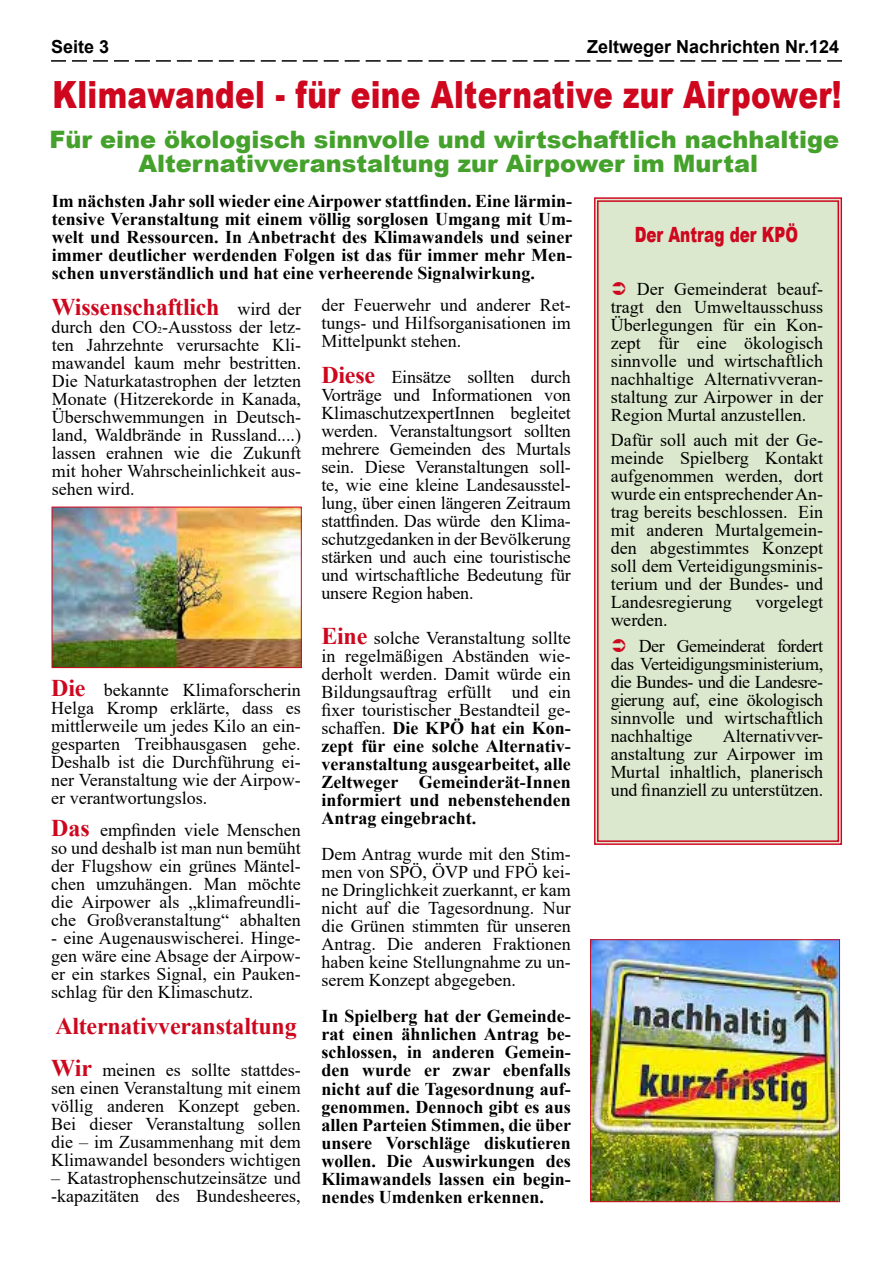
<style>
.page{position:relative;width:893px;height:1263px;background:#fff}
.page>*{position:absolute;margin:0;border:0;box-sizing:border-box;transform-origin:0 0}
.t1{font:900 37.5px "Arial";letter-spacing:.01em;color:#ce061e;scale:.79 1}
.t2{font:900 24px/24px "Arial";color:#44a12b;text-align:center}
.t3{font:700 24px "Times New Roman";letter-spacing:-.01em;color:#cd071e}
.t4{font:900 21px "Arial";color:#ce061e;scale:.72 1}
.t5{font:18px/18px "Times New Roman";color:#000;text-align:justify}
.t6{font:700 18px/18px "Times New Roman";color:#000;text-align:justify}
.t7{font:700 18px "Arial";color:#000}
.t8{font:18px/25.5px "Times New Roman";letter-spacing:-.025em;color:#000}
.s1{font-weight:400;font-size:18px;color:#000}
.s2{font-size:9px}
.s3{font-weight:700;font-size:24px;color:#cd071e}
.s4{font-weight:700}
</style>
<div class="page">
<svg style="left:51px;top:60px;width:791px;height:2px"></svg>
<div style="left:594px;top:197px;width:249px;height:648px;background:#dbe8cd"></div>
<div style="left:597px;top:200px;width:242px;height:642px;border:1px solid #ce061e"></div>
<img style="left:54px;top:509px;width:245px;height:157px">
<div style="left:52px;top:507px;width:249px;height:161px;border:1px solid #ce061e"></div>
<img style="left:592px;top:941px;width:246px;height:259px">
<div style="left:590px;top:939px;width:250px;height:263px;border:1px solid #cd071e"></div>
<svg style="left:613px;top:281px;width:12px;height:14px"></svg>
<svg style="left:613px;top:638px;width:12px;height:14px"></svg>
<p class="t7" style="left:51px;top:35px;width:60px">Seite 3</p>
<p class="t7" style="left:587px;top:35px;width:254px">Zeltweger Nachrichten Nr.124</p>
<h1 class="t1" style="left:53px;top:68px;width:1000px">Klimawandel - für eine Alternative zur Airpower!</h1>
<h2 class="t2" style="left:50px;top:127px;width:791px">Für eine ökologisch sinnvolle und wirtschaftlich nachhaltige<br>Alternativveranstaltung zur Airpower im Murtal</h2>
<p class="t6" style="left:52px;top:191px;width:522px">Im nächsten Jahr soll wieder eine Airpower stattfinden. Eine lärmin&shy;tensive Veranstaltung mit einem völlig sorglosen Umgang mit Um&shy;welt und Ressourcen. In Anbetracht des Klimawandels und seiner immer deutlicher werdenden Folgen ist das für immer mehr Men&shy;schen unverständlich und hat eine verheerende Signalwirkung.</p>
<h2 class="t3" style="left:52px;top:290px;width:251px">Wissenschaftlich <span class="s1">wird der</span></h2>
<p class="t5" style="left:52px;top:318px;width:251px">durch den CO<span class="s2">2</span>-Ausstoss der letz&shy;ten Jahrzehnte verursachte Kli&shy;mawandel kaum mehr bestritten.<br>Die Naturkatastrophen der letzten Monate (Hitzerekorde in Kanada, Überschwemmungen in Deutsch&shy;land, Waldbrände in Russland....) lassen erahnen wie die Zukunft mit hoher Wahrscheinlichkeit aus&shy;sehen wird.</p>
<p class="t5" style="left:51px;top:680px;width:251px"><span class="s3">Die</span> bekannte Klimaforscherin Helga Kromp erklärte, dass es mittlerweile um jedes Kilo an ein&shy;gesparten Treibhausgasen gehe.<br>Deshalb ist die Durchführung ei&shy;ner Veranstaltung wie der Airpow&shy;er verantwortungslos.</p>
<p class="t5" style="left:51px;top:820px;width:251px"><span class="s3">Das</span> empfinden viele Menschen so und deshalb ist man nun bemüht der Flugshow ein grünes Mäntel&shy;chen umzuhängen. Man möchte die Airpower als „klimafreundli&shy;che Großveranstaltung“ abhalten</p>
<p class="t5" style="left:51px;top:928px;width:251px">- eine Augenauswischerei. Hinge&shy;gen wäre eine Absage der Airpow&shy;er ein starkes Signal, ein Pauken&shy;schlag für den Klimaschutz.</p>
<h2 class="t3" style="left:55px;top:1008px;width:243px">Alternativveranstaltung</h2>
<p class="t5" style="left:51px;top:1060px;width:251px"><span class="s3">Wir</span> meinen es sollte stattdes&shy;sen einen Veranstaltung mit einem völlig anderen Konzept geben.<br>Bei dieser Veranstaltung sollen die – im Zusammenhang mit dem Klimawandel besonders wichtigen</p>
<p class="t5" style="left:51px;top:1168px;width:251px">– Katastrophenschutzeinsätze und -kapazitäten des Bundesheeres,</p>
<p class="t5" style="left:321px;top:296px;width:251px">der Feuerwehr und anderer Ret&shy;tungs- und Hilfsorganisationen im Mittelpunkt stehen.</p>
<p class="t5" style="left:321px;top:368px;width:251px"><span class="s3">Diese</span> Einsätze sollten durch Vorträge und Informationen von KlimaschutzexpertInnen begleitet werden. Veranstaltungsort sollten mehrere Gemeinden des Murtals sein. Diese Veranstaltungen soll&shy;te, wie eine kleine Landesausstel&shy;lung, über einen längeren Zeitraum stattfinden. Das würde den Klima&shy;schutzgedanken in der Bevölkerung stärken und auch eine touristische und wirtschaftliche Bedeutung für unsere Region haben.</p>
<p class="t5" style="left:321px;top:629px;width:251px"><span class="s3">Eine</span> solche Veranstaltung sollte in regelmäßigen Abständen wie&shy;derholt werden. Damit würde ein Bildungsauftrag erfüllt und ein fixer touristischer Bestandteil ge&shy;schaffen. <span class="s4">Die KPÖ hat ein Kon&shy;zept für eine solche Alternativ&shy;veranstaltung ausgearbeitet, alle Zeltweger Gemeinderät-Innen informiert und nebenstehenden Antrag eingebracht.</span></p>
<p class="t5" style="left:321px;top:845px;width:251px">Dem Antrag wurde mit den Stim&shy;men von SPÖ, ÖVP und FPÖ kei&shy;ne Dringlichkeit zuerkannt, er kam nicht auf die Tagesordnung. Nur die Grünen stimmten für unseren Antrag. Die anderen Fraktionen haben keine Stellungnahme zu un&shy;serem Konzept abgegeben.</p>
<p class="t6" style="left:321px;top:1007px;width:251px">In Spielberg hat der Gemeinde&shy;rat einen ähnlichen Antrag be&shy;schlossen, in anderen Gemein&shy;den wurde er zwar ebenfalls nicht auf die Tagesordnung auf&shy;genommen. Dennoch gibt es aus allen Parteien Stimmen, die über unsere Vorschläge diskutieren wollen. Die Auswirkungen des Klimawandels lassen ein begin&shy;nendes Umdenken erkennen.</p>
<p class="t4" style="left:635px;top:219px;width:228px">Der Antrag der KPÖ</p>
<p class="t5" style="left:611px;top:279px;width:214px;text-indent:26px">Der Gemeinderat beauf&shy;tragt den Umweltausschuss Überlegungen für ein Kon&shy;zept für eine ökologisch sinnvolle und wirtschaftlich nachhaltige Alternativveran&shy;staltung zur Airpower in der Region Murtal anzustellen.</p>
<p class="t5" style="left:611px;top:431px;width:214px">Dafür soll auch mit der Ge&shy;meinde Spielberg Kontakt aufgenommen werden, dort wurde ein entsprechender An&shy;trag bereits beschlossen. Ein mit anderen Murtalgemein&shy;den abgestimmtes Konzept soll dem Verteidigungsminis&shy;terium und der Bundes- und Landesregierung</p>
<p class="t5" style="left:756px;top:593px;width:69px">vorgelegt</p>
<p class="t8" style="left:639px;top:607px;width:186px;text-indent:-28px">werden.<br>Der Gemeinderat fordert</p>
<p class="t5" style="left:611px;top:654px;width:214px">das Verteidigungsministerium, die Bundes- und die Landesre&shy;gierung auf, eine ökologisch sinnvolle und wirtschaftlich nachhaltige</p>
<p class="t5" style="left:611px;top:726px;width:214px;text-indent:112px">Alternativver&shy;anstaltung zur Airpower im Murtal inhaltlich, planerisch und finanziell zu unterstützen.</p>
</div>
